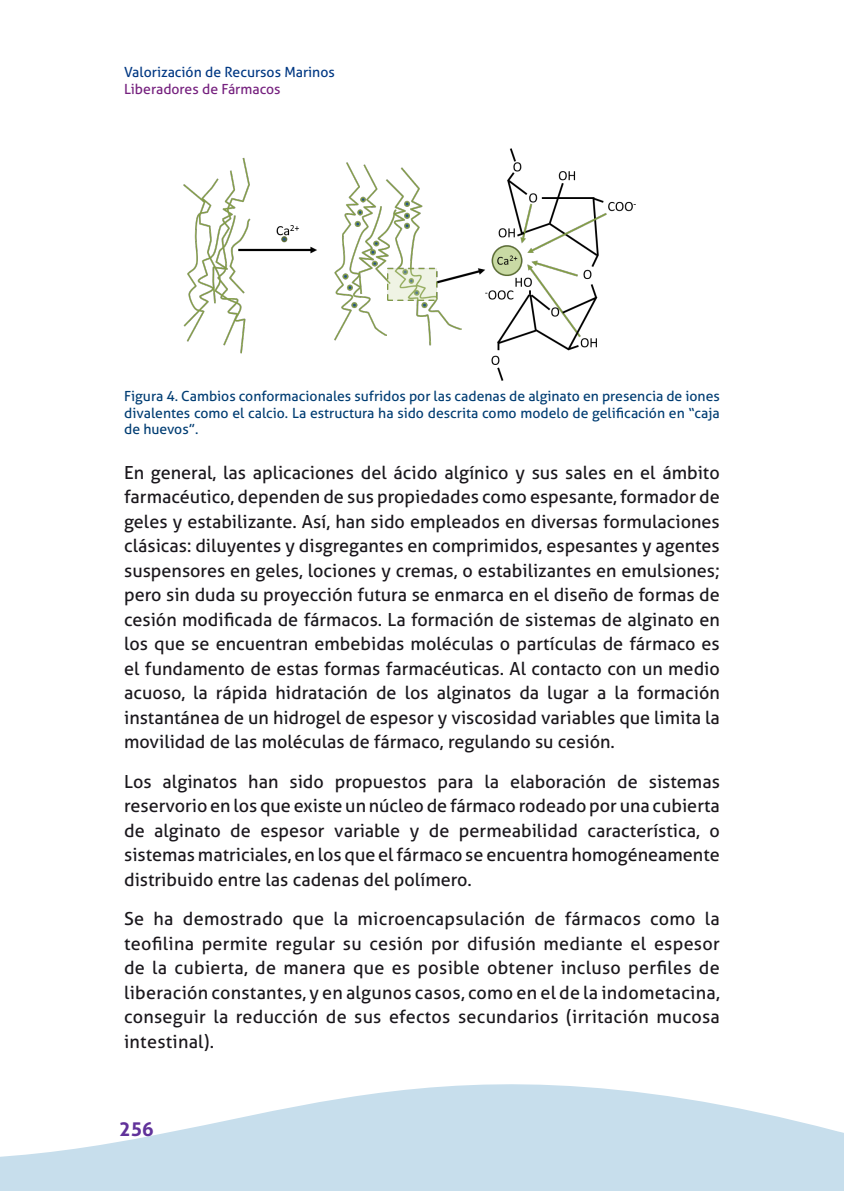
<style>
.page{position:relative;width:844px;height:1191px;background:#fff}
.page>*{position:absolute;margin:0;border:0;box-sizing:border-box;transform-origin:0 0}
.t1{font:700 19.25px "Aller";color:#61329a}
.TEXTO_COMUN{font:18.03px/24.5px "Aller";color:#1a171c;text-align:justify}
.PIE_DE_FOTO{font:14px/16.8px "Aller";color:#003d73;text-align:justify}
.t2{font:14px "Aller";color:#003883}
.t3{font:14px "Aller";color:#75207e}
</style>
<div class="page">
<svg style="left:0;top:1084px;width:843px;height:107px;fill:#c7deec"></svg>
<img style="left:184px;top:149px;width:452px;height:231px">
<p class="t2" style="left:124px;top:64px;width:212px">Valorización de Recursos Marinos</p>
<p class="t3" style="left:124px;top:81px;width:158px">Liberadores de Fármacos</p>
<p class="PIE_DE_FOTO" style="left:124px;top:387px;width:597px">Figura 4. Cambios conformacionales sufridos por las cadenas de alginato en presencia de iones divalentes como el calcio. La estructura ha sido descrita como modelo de gelificación en “caja de huevos”.</p>
<p class="TEXTO_COMUN" style="left:124px;top:460px;width:597px">En general, las aplicaciones del ácido algínico y sus sales en el ámbito farmacéutico, dependen de sus propiedades como espesante, formador de geles y estabilizante. Así, han sido empleados en diversas formulaciones clásicas: diluyentes y disgregantes en comprimidos, espesantes y agentes suspensores en geles, lociones y cremas, o estabilizantes en emulsiones; pero sin duda su proyección futura se enmarca en el diseño de formas de cesión modificada de fármacos. La formación de sistemas de alginato en los que se encuentran embebidas moléculas o partículas de fármaco es el fundamento de estas formas farmacéuticas. Al contacto con un medio acuoso, la rápida hidratación de los alginatos da lugar a la formación instantánea de un hidrogel de espesor y viscosidad variables que limita la movilidad de las moléculas de fármaco, regulando su cesión.</p>
<p class="TEXTO_COMUN" style="left:124px;top:769px;width:597px">Los alginatos han sido propuestos para la elaboración de sistemas reservorio en los que existe un núcleo de fármaco rodeado por una cubierta de alginato de espesor variable y de permeabilidad característica, o sistemas matriciales, en los que el fármaco se encuentra homogéneamente distribuido entre las cadenas del polímero.</p>
<p class="TEXTO_COMUN" style="left:124px;top:906px;width:597px">Se ha demostrado que la microencapsulación de fármacos como la teofilina permite regular su cesión por difusión mediante el espesor de la cubierta, de manera que es posible obtener incluso perfiles de liberación constantes, y en algunos casos, como en el de la indometacina, conseguir la reducción de sus efectos secundarios (irritación mucosa intestinal).</p>
<p class="t1" style="left:119px;top:1117px;width:36px">256</p>
</div>
